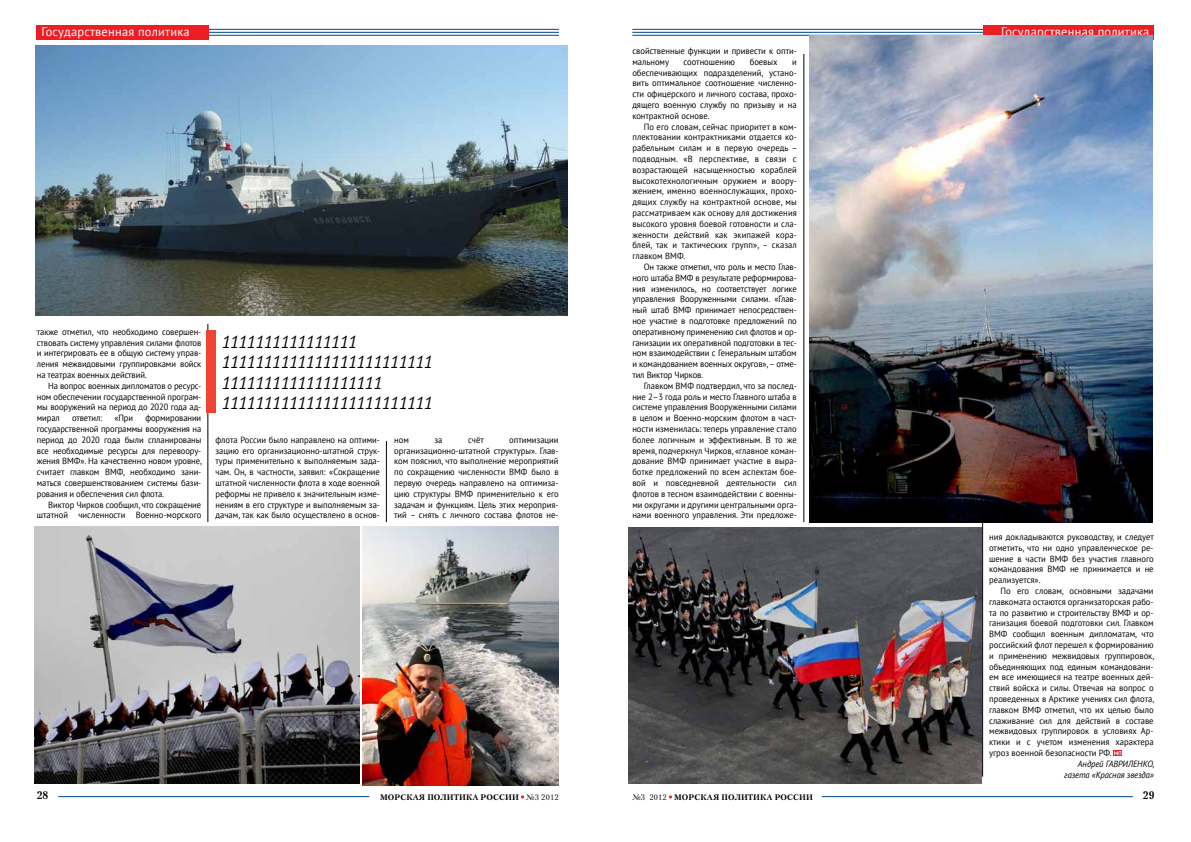
<style>
.page{position:relative;width:1191px;height:842px;background:#fff}
.page>*{position:absolute;margin:0;border:0;box-sizing:border-box;transform-origin:0 0}
.t1{font:italic 17.2px/20.1px "PT Sans";letter-spacing:-.03em;color:#000}
.t2{font:12.4px "PT Sans";letter-spacing:.02em;color:#fff}
.t3{font:700 11px "Petersburg C";color:#000}
.t4{font:9px/10.8px "PT Sans";color:#000;text-align:justify;scale:.95 1}
.t5{font:italic 9px/10.8px "PT Sans";letter-spacing:-.01em;color:#000;text-align:right;scale:.95 1}
.t6{font:700 8px "Petersburg C";letter-spacing:.02em;color:#000}
.s1{font-weight:400}
</style>
<div class="page">
<hr style="left:188px;top:29px;width:371px;height:1px;background:#004689">
<hr style="left:188px;top:32px;width:371px;height:1px;background:#004689">
<hr style="left:188px;top:35px;width:371px;height:1px;background:#004689">
<div style="left:36px;top:25px;width:172px;height:14px;background:#ed1d24"></div>
<hr style="left:58px;top:796px;width:311px;height:1px;background:#004689">
<hr style="left:632px;top:29px;width:371px;height:1px;background:#004689">
<hr style="left:632px;top:32px;width:371px;height:1px;background:#004689">
<hr style="left:632px;top:35px;width:371px;height:1px;background:#004689">
<div style="left:983px;top:25px;width:171px;height:14px;background:#ed1d24"></div>
<hr style="left:821px;top:796px;width:311px;height:1px;background:#004689">
<hr style="left:208px;top:324px;width:1px;height:198px;background:#000">
<hr style="left:386px;top:441px;width:1px;height:81px;background:#000">
<hr style="left:803px;top:54px;width:1px;height:468px;background:#000">
<hr style="left:982px;top:446px;width:1px;height:331px;background:#000">
<svg style="left:1113px;top:750px;width:9px;height:6px"></svg>
<svg style="left:1114px;top:751px;width:7px;height:4px"></svg>
<div style="left:207px;top:331px;width:9px;height:82px;background:#ef4431"></div>
<img style="left:628px;top:527px;width:353px;height:256px">
<img style="left:36px;top:45px;width:531px;height:270px">
<img style="left:34px;top:527px;width:326px;height:256px">
<img style="left:362px;top:527px;width:196px;height:258px">
<img style="left:809px;top:36px;width:343px;height:486px">
<h2 class="t2" style="left:41px;top:24px;width:150px">Государственная политика</h2>
<h2 class="t2" style="left:1001px;top:23px;width:150px">Государственная политика</h2>
<p class="t4" style="left:37px;top:326px;width:175px">также отметил, что необходимо совершен&shy;ствовать систему управления силами флотов и интегрировать ее в общую систему управ&shy;ления межвидовыми группировками войск на театрах военных действий.</p>
<p class="t4" style="left:37px;top:380px;width:175px;text-indent:11px">На вопрос военных дипломатов о ресурс&shy;ном обеспечении государственной програм&shy;мы вооружений на период до 2020 года ад&shy;мирал</p>
<p class="t4" style="left:37px;top:412px;width:175px;text-indent:108px">формировании государственной программы вооружения на период до 2020 года были спланированы все необходимые ресурсы для перевоору&shy;жения ВМФ». На качественно новом уровне, считает главком ВМФ, необходимо зани&shy;маться совершенствованием системы бази&shy;рования и обеспечения сил флота.</p>
<p class="t4" style="left:37px;top:499px;width:175px;text-align:right">Виктор Чирков сообщил, что сокращение штатной численности Военно-морского</p>
<p class="t4" style="left:72px;top:412px;width:33px">ответил:</p>
<p class="t4" style="left:114px;top:412px;width:21px">«При</p>
<h1 class="t1" style="left:222px;top:332px;width:213px">1111111111111111<br>1111111111111111111111111<br>1111111111111111111<br>1111111111111111111111111</h1>
<p class="t4" style="left:215px;top:434px;width:175px">флота России было направлено на оптими&shy;зацию его организационно-штатной струк&shy;туры применительно к выполняемым зада&shy;чам. Он, в частности, заявил: «Сокращение штатной численности флота в ходе военной реформы не привело к значительным изме&shy;нениям в его структуре и выполняемым за&shy;дачам, так как было осуществлено в основ-</p>
<p class="t4" style="left:394px;top:434px;width:17px">ном</p>
<p class="t4" style="left:434px;top:434px;width:10px">за</p>
<p class="t4" style="left:468px;top:434px;width:18px">счёт</p>
<p class="t4" style="left:394px;top:434px;width:175px;text-indent:115px">оптимизации организационно-штатной структуры». Глав&shy;ком пояснил, что выполнение мероприятий по сокращению численности ВМФ было в первую очередь направлено на оптимиза&shy;цию структуры ВМФ применительно к его задачам и функциям. Цель этих мероприя&shy;тий – снять с личного состава флотов не-</p>
<p class="t4" style="left:632px;top:45px;width:175px">свойственные функции и привести к опти&shy;мальному</p>
<p class="t4" style="left:683px;top:56px;width:56px">соотношению</p>
<p class="t4" style="left:749px;top:56px;width:31px">боевых</p>
<p class="t4" style="left:632px;top:56px;width:175px;text-indent:160px">и обеспечивающих подразделений, устано&shy;вить оптимальное соотношение численно&shy;сти офицерского и личного состава, прохо&shy;дящего военную службу по призыву и на контрактной основе.</p>
<p class="t4" style="left:632px;top:121px;width:175px;text-indent:11px">По его словам, сейчас приоритет в ком&shy;плектовании контрактниками отдается ко&shy;рабельным силам и в первую очередь – подводным. «В перспективе, в связи с возрастающей насыщенностью кораблей высокотехнологичным оружием и воору&shy;жением, именно военнослужащих, прохо&shy;дящих службу на контрактной основе, мы рассматриваем как основу для достижения высокого уровня боевой готовности и сла&shy;женности действий как экипажей кора&shy;блей, так и тактических групп», – сказал главком ВМФ.</p>
<p class="t4" style="left:632px;top:261px;width:175px;text-indent:11px">Он также отметил, что роль и место Глав&shy;ного штаба ВМФ в результате реформирова&shy;ния изменилось, но соответствует логике управления Вооруженными силами. «Глав&shy;ный штаб ВМФ принимает непосредствен&shy;ное участие в подготовке предложений по оперативному применению сил флотов и ор&shy;ганизации их оперативной подготовки в тес&shy;ном взаимодействии с Генеральным штабом и командованием военных округов», – отме&shy;тил Виктор Чирков.</p>
<p class="t4" style="left:632px;top:380px;width:175px;text-indent:11px">Главком ВМФ подтвердил, что за послед&shy;ние 2–3 года роль и место Главного штаба в системе управления Вооруженными силами в целом и Военно-морским флотом в част&shy;ности изменилась: теперь управление стало более логичным и эффективным. В то же время, подчеркнул Чирков, «главное коман&shy;дование ВМФ принимает участие в выра&shy;ботке предложений по всем аспектам бое&shy;вой и повседневной деятельности сил флотов в тесном взаимодействии с военны&shy;ми округами и другими центральными орга&shy;нами военного управления. Эти предложе-</p>
<p class="t4" style="left:989px;top:531px;width:175px">ния докладываются руководству, и следует отметить, что ни одно управленческое ре&shy;шение в части ВМФ без участия главного командования ВМФ не принимается и не реализуется».</p>
<p class="t4" style="left:989px;top:585px;width:175px;text-indent:11px">По его словам, основными задачами главкомата остаются организаторская рабо&shy;та по развитию и строительству ВМФ и ор&shy;ганизация боевой подготовки сил. Главком ВМФ сообщил военным дипломатам, что российский флот перешел к формированию и применению межвидовых группировок, объединяющих под единым командовани&shy;ем все имеющиеся на театре военных дей&shy;ствий войска и силы. Отвечая на вопрос о проведенных в Арктике учениях сил флота, главком ВМФ отметил, что их целью было слаживание сил для действий в составе межвидовых группировок в условиях Ар&shy;ктики и с учетом изменения характера угроз военной безопасности РФ.</p>
<p class="t5" style="left:1064px;top:758px;width:96px">Андрей ГАВРИЛЕНКО, газета «Красная звезда»</p>
<p class="t3" style="left:37px;top:789px;width:13px">28</p>
<p class="t6" style="left:380px;top:792px;width:180px">МОРСКАЯ ПОЛИТИКА РОССИИ <span class="s1">№3 2012</span></p>
<p class="t6" style="left:632px;top:792px;width:182px"><span class="s1">№3 2012</span> МОРСКАЯ ПОЛИТИКА РОССИИ</p>
<p class="t3" style="left:1142px;top:789px;width:13px">29</p>
</div>
